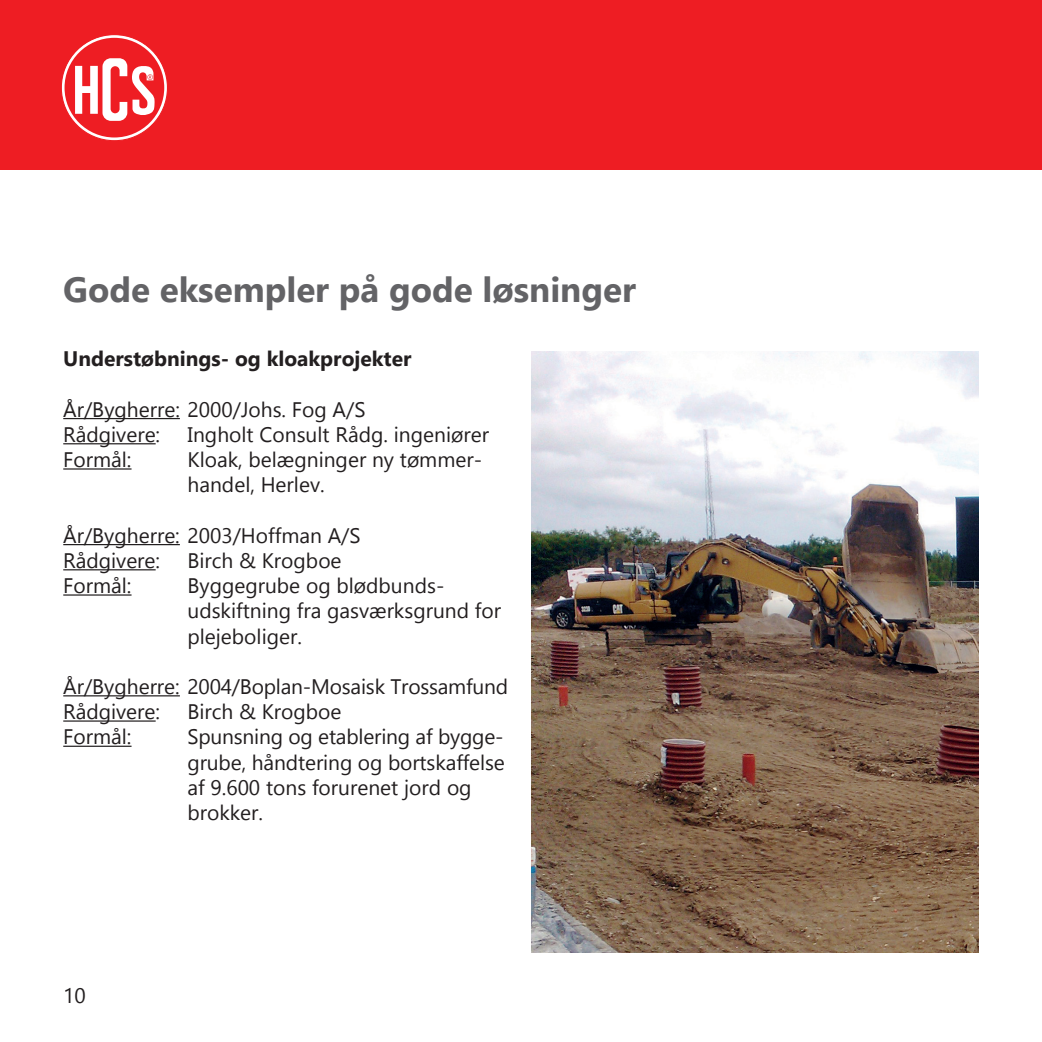
<style>
.page{position:relative;width:1042px;height:1042px;background:#fff}
.page>*{position:absolute;margin:0;border:0;box-sizing:border-box;transform-origin:0 0}
.t1{font:700 35px "Gadugi";color:#636366}
.t2{font:21px/25.2px "Gadugi";color:#231f20}
.t3{font:700 21px "Gadugi";color:#231f20}
</style>
<div class="page">
<div style="left:0;top:0;width:1042px;height:170px;background:#ee1d23"></div>
<svg style="left:61px;top:35px;width:106px;height:106px"></svg>
<img style="left:531px;top:351px;width:447px;height:602px">
<hr style="left:63px;top:418px;width:117px;height:1px;background:#231f20">
<hr style="left:63px;top:443px;width:93px;height:1px;background:#231f20">
<hr style="left:63px;top:468px;width:69px;height:1px;background:#231f20">
<hr style="left:63px;top:544px;width:117px;height:1px;background:#231f20">
<hr style="left:63px;top:569px;width:93px;height:1px;background:#231f20">
<hr style="left:63px;top:594px;width:69px;height:1px;background:#231f20">
<hr style="left:63px;top:695px;width:117px;height:1px;background:#231f20">
<hr style="left:63px;top:720px;width:93px;height:1px;background:#231f20">
<hr style="left:63px;top:745px;width:69px;height:2px;background:#231f20">
<h1 class="t1" style="left:63px;top:269px;width:574px">Gode eksempler på gode løsninger</h1>
<p class="t3" style="left:63px;top:346px;width:350px">Understøbnings- og kloakprojekter</p>
<p class="t2" style="left:63px;top:397px;width:304px">År/Bygherre: 2000/Johs. Fog A/S<br>Rådgivere:</p>
<p class="t2" style="left:187px;top:422px;width:303px">Ingholt Consult Rådg. ingeniører</p>
<p class="t2" style="left:63px;top:447px;width:70px">Formål:</p>
<p class="t2" style="left:187px;top:447px;width:296px">Kloak, belægninger ny tømmer&shy;handel, Herlev.</p>
<p class="t2" style="left:63px;top:523px;width:299px">År/Bygherre: 2003/Hoffman A/S<br>Rådgivere:</p>
<p class="t2" style="left:187px;top:548px;width:156px">Birch &amp; Krogboe</p>
<p class="t2" style="left:63px;top:573px;width:70px">Formål:</p>
<p class="t2" style="left:187px;top:573px;width:315px">Byggegrube og blødbunds&shy;udskiftning fra gasværksgrund for plejeboliger.</p>
<p class="t2" style="left:63px;top:674px;width:447px">År/Bygherre: 2004/Boplan-Mosaisk Trossamfund<br>Rådgivere:</p>
<p class="t2" style="left:187px;top:699px;width:156px">Birch &amp; Krogboe</p>
<p class="t2" style="left:63px;top:724px;width:70px">Formål:</p>
<p class="t2" style="left:187px;top:724px;width:319px">Spunsning og etablering af bygge&shy;grube, håndtering og bortskaffelse af 9.600 tons forurenet jord og brokker.</p>
<p class="t2" style="left:63px;top:982px;width:24px">10</p>
</div>
